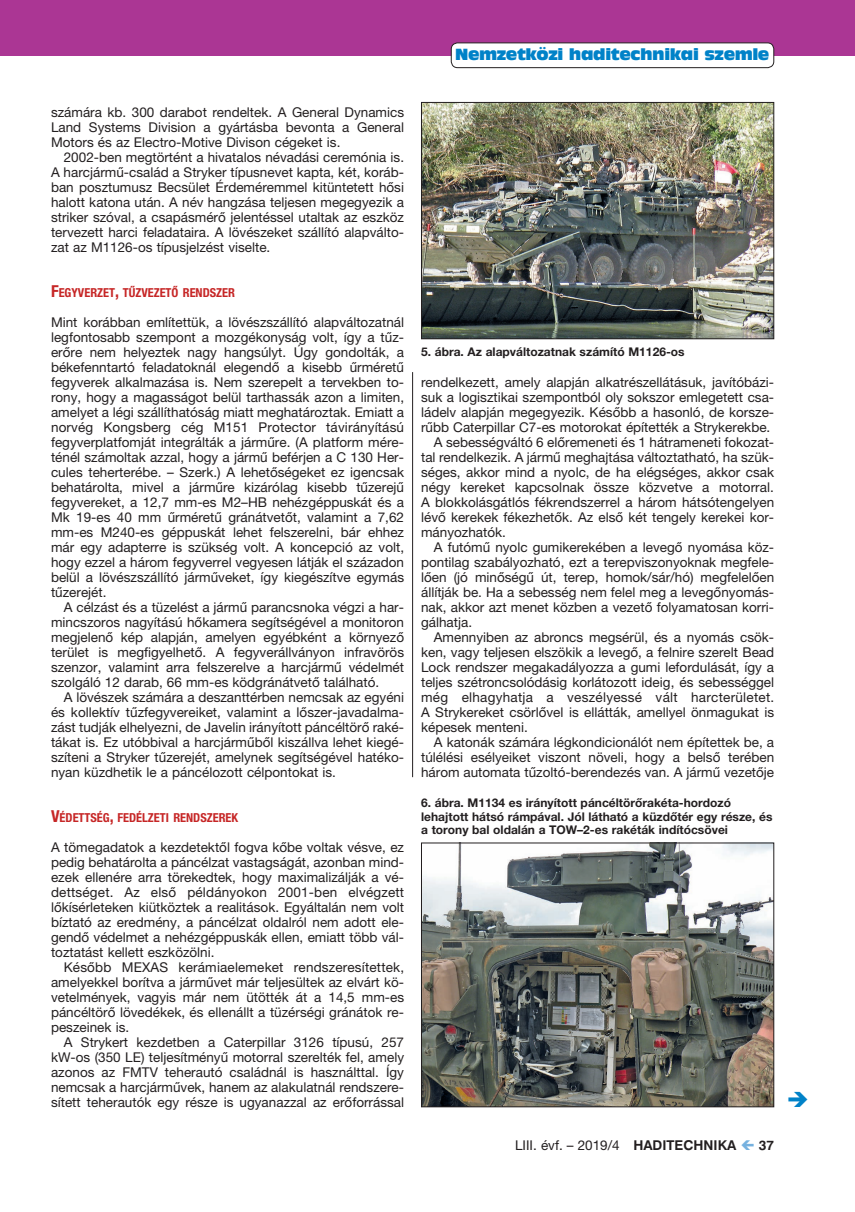
<style>
.page{position:relative;width:855px;height:1212px;background:#fff}
.page>*{position:absolute;margin:0;border:0;box-sizing:border-box;transform-origin:0 0}
.t1{font:15px "Antique Olive Compact";letter-spacing:-.02em;color:#0082c8}
.t2{font:13.5px/15px "Helvetica Neue LT Pro";color:#231f20;text-align:justify}
.t3{font:13.5px "Helvetica Neue LT Pro";letter-spacing:.02em;color:#231f20}
.t4{font:13.5px "Swiss 721 HU Bold";color:#231f20}
.t5{font:700 condensed 12.3px "Helvetica Neue LT Pro";color:#c62626}
.t6{font:700 12px/13.5px "Helvetica Neue LT Pro";color:#231f20}
.s1{font-size:16.5px}
.s2{font-family:"Swiss 721 HU Bold"}
</style>
<div class="page">
<hr style="left:0;top:55px;width:855px;height:1px;background:#231f20">
<div style="left:0;top:0;width:855px;height:55px;background:#ab3694"></div>
<div style="left:451px;top:43px;width:322px;height:25px;background:#fff;border-radius:6px"></div>
<div style="left:451px;top:43px;width:323px;height:25px;border:1px solid #231f20;border-radius:6px"></div>
<img style="left:423px;top:104px;width:349px;height:233px">
<div style="left:421px;top:102px;width:353px;height:237px;border:1px solid #231f20"></div>
<img style="left:423px;top:844px;width:349px;height:261px">
<div style="left:421px;top:842px;width:353px;height:265px;border:1px solid #231f20"></div>
<hr style="left:412px;top:372px;width:1px;height:405px;background:#231f20">
<p class="t1" style="left:455px;top:44px;width:316px">Nemzetközi haditechnikai szemle</p>
<p class="t2" style="left:51px;top:105px;width:354px">számára kb. 300 darabot rendeltek. A General Dynamics Land Systems Division a gyártásba bevonta a General Motors és az Electro-Motive Divison cégeket is.</p>
<p class="t2" style="left:51px;top:150px;width:354px;text-indent:13px">2002-ben megtörtént a hivatalos névadási ceremónia is.<br>A harcjármű-család a Stryker típusnevet kapta, két, koráb&shy;ban posztumusz Becsület Érdeméremmel kitüntetett hősi halott katona után. A név hangzása teljesen megegyezik a striker szóval, a csapásmérő jelentéssel utaltak az eszköz tervezett harci feladataira. A lövészeket szállító alapválto&shy;zat az M1126-os típusjelzést viselte.</p>
<p class="t5" style="left:51px;top:285px;width:185px"><span class="s1">F</span>EGYVERZET<span class="s1">,</span> TŰZVEZETŐ RENDSZER</p>
<p class="t2" style="left:51px;top:315px;width:354px">Mint korábban említettük, a lövészszállító alapváltozatnál legfontosabb szempont a mozgékonyság volt, így a tűz&shy;erőre nem helyeztek nagy hangsúlyt. Úgy gondolták, a békefenntartó feladatoknál elegendő a kisebb űrméretű fegyverek alkalmazása is. Nem szerepelt a tervekben to&shy;rony, hogy a magasságot belül tarthassák azon a limiten, amelyet a légi szállíthatóság miatt meghatároztak. Emiatt a norvég Kongsberg cég M151 Protector távirányítású fegyverplatfomját integrálták a járműre. (A platform mére&shy;ténél számoltak azzal, hogy a jármű beférjen a C 130 Her&shy;cules teherterébe. – Szerk.) A lehetőségeket ez igencsak behatárolta, mivel a járműre kizárólag kisebb tűzerejű fegyvereket, a 12,7 mm-es M2–HB nehézgéppuskát és a Mk 19-es 40 mm űrméretű gránátvetőt, valamint a 7,62 mm-es M240-es géppuskát lehet felszerelni, bár ehhez már egy adapterre is szükség volt. A koncepció az volt, hogy ezzel a három fegyverrel vegyesen látják el századon belül a lövészszállító járműveket, így kiegészítve egymás tűzerejét.</p>
<p class="t2" style="left:51px;top:600px;width:354px;text-indent:13px">A célzást és a tüzelést a jármű parancsnoka végzi a har&shy;mincszoros nagyítású hőkamera segítségével a monitoron megjelenő kép alapján, amelyen egyébként a környező terület is megfigyelhető. A fegyverállványon infravörös szenzor, valamint arra felszerelve a harcjármű védelmét szolgáló 12 darab, 66 mm-es ködgránátvető található.</p>
<p class="t2" style="left:51px;top:690px;width:354px;text-indent:13px">A lövészek számára a deszanttérben nemcsak az egyéni és kollektív tűzfegyvereiket, valamint a lőszer-javadalma&shy;zást tudják elhelyezni, de Javelin irányított páncéltörő raké&shy;tákat is. Ez utóbbival a harcjárműből kiszállva lehet kiegé&shy;szíteni a Stryker tűzerejét, amelynek segítségével hatéko&shy;nyan küzdhetik le a páncélozott célpontokat is.</p>
<p class="t5" style="left:51px;top:810px;width:189px"><span class="s1">V</span>ÉDETTSÉG<span class="s1">,</span> FEDÉLZETI RENDSZEREK</p>
<p class="t2" style="left:51px;top:840px;width:355px">A tömegadatok a kezdetektől fogva kőbe voltak vésve, ez pedig behatárolta a páncélzat vastagságát, azonban mind&shy;ezek ellenére arra törekedtek, hogy maximalizálják a vé&shy;dettséget. Az első példányokon 2001-ben elvégzett lőkísérleteken kiütköztek a realitások. Egyáltalán nem volt bíztató az eredmény, a páncélzat oldalról nem adott ele&shy;gendő védelmet a nehézgéppuskák ellen, emiatt több vál&shy;toztatást kellett eszközölni.</p>
<p class="t2" style="left:51px;top:960px;width:354px;text-indent:13px">Később MEXAS kerámiaelemeket rendszeresítettek, amelyekkel borítva a járművet már teljesültek az elvárt kö&shy;vetelmények, vagyis már nem ütötték át a 14,5 mm-es páncéltörő lövedékek, és ellenállt a tüzérségi gránátok re&shy;peszeinek is.</p>
<p class="t2" style="left:51px;top:1035px;width:354px;text-indent:13px">A Strykert kezdetben a Caterpillar 3126 típusú, 257 kW-os (350 LE) teljesítményű motorral szerelték fel, amely azonos az FMTV teherautó családnál is használttal. Így nemcsak a harcjárművek, hanem az alakulatnál rendszere&shy;sített teherautók egy része is ugyanazzal az erőforrással</p>
<p class="t6" style="left:421px;top:345px;width:265px">5. ábra. Az alapváltozatnak számító M1126-os</p>
<p class="t2" style="left:421px;top:375px;width:354px">rendelkezett, amely alapján alkatrészellátásuk, javítóbázi-</p>
<p class="t2" style="left:421px;top:390px;width:354px">suk a logisztikai szempontból oly sokszor emlegetett csa-</p>
<p class="t2" style="left:421px;top:405px;width:354px">ládelv alapján megegyezik. Később a hasonló, de korsze-</p>
<p class="t2" style="left:421px;top:420px;width:351px">rűbb Caterpillar C7-es motorokat építették a Strykerekbe.</p>
<p class="t2" style="left:434px;top:435px;width:342px">A sebességváltó 6 előremeneti és 1 hátrameneti fokozat-</p>
<p class="t2" style="left:421px;top:450px;width:354px">tal rendelkezik. A jármű meghajtása változtatható, ha szük-</p>
<p class="t2" style="left:421px;top:465px;width:354px">séges, akkor mind a nyolc, de ha elégséges, akkor csak</p>
<p class="t2" style="left:421px;top:480px;width:354px">négy kereket kapcsolnak össze közvetve a motorral.</p>
<p class="t2" style="left:421px;top:495px;width:354px">A blokkolásgátlós fékrendszerrel a három hátsótengelyen</p>
<p class="t2" style="left:421px;top:510px;width:354px">lévő kerekek fékezhetők. Az első két tengely kerekei kor-</p>
<p class="t2" style="left:421px;top:525px;width:86px">mányozhatók.</p>
<p class="t2" style="left:434px;top:540px;width:342px">A futómű nyolc gumikerekében a levegő nyomása köz-</p>
<p class="t2" style="left:421px;top:555px;width:354px">pontilag szabályozható, ezt a terepviszonyoknak megfele-</p>
<p class="t2" style="left:421px;top:570px;width:354px">lően (jó minőségű út, terep, homok/sár/hó) megfelelően</p>
<p class="t2" style="left:421px;top:585px;width:354px">állítják be. Ha a sebesség nem felel meg a levegőnyomás-</p>
<p class="t2" style="left:421px;top:600px;width:354px">nak, akkor azt menet közben a vezető folyamatosan korri-</p>
<p class="t2" style="left:421px;top:615px;width:53px">gálhatja.</p>
<p class="t2" style="left:434px;top:630px;width:342px">Amennyiben az abroncs megsérül, és a nyomás csök-</p>
<p class="t2" style="left:421px;top:645px;width:354px">ken, vagy teljesen elszökik a levegő, a felnire szerelt Bead</p>
<p class="t2" style="left:421px;top:660px;width:354px">Lock rendszer megakadályozza a gumi lefordulását, így a</p>
<p class="t2" style="left:421px;top:675px;width:354px">teljes szétroncsolódásig korlátozott ideig, és sebességgel</p>
<p class="t3" style="left:421px;top:689px;width:355px">még elhagyhatja a veszélyessé vált harcterületet.</p>
<p class="t2" style="left:421px;top:705px;width:354px">A Strykereket csörlővel is ellátták, amellyel önmagukat is</p>
<p class="t2" style="left:421px;top:720px;width:108px">képesek menteni.</p>
<p class="t2" style="left:434px;top:735px;width:342px">A katonák számára légkondicionálót nem építettek be, a</p>
<p class="t2" style="left:421px;top:750px;width:354px">túlélési esélyeiket viszont növeli, hogy a belső terében</p>
<p class="t2" style="left:421px;top:765px;width:354px">három automata tűzoltó-berendezés van. A jármű vezetője</p>
<p class="t6" style="left:421px;top:796px;width:353px">6. ábra. M1134 es irányított páncéltörőrakéta-hordozó lehajtott hátsó rámpával. Jól látható a küzdőtér egy része, és a torony bal oldalán a TOW–2-es rakéták indítócsövei</p>
<p class="t2" style="left:515px;top:1137px;width:223px">LIII. évf. – 2019/4 <span class="s2">HADITECHNIKA</span></p>
<p class="t4" style="left:759px;top:1137px;width:17px">37</p>
</div>
